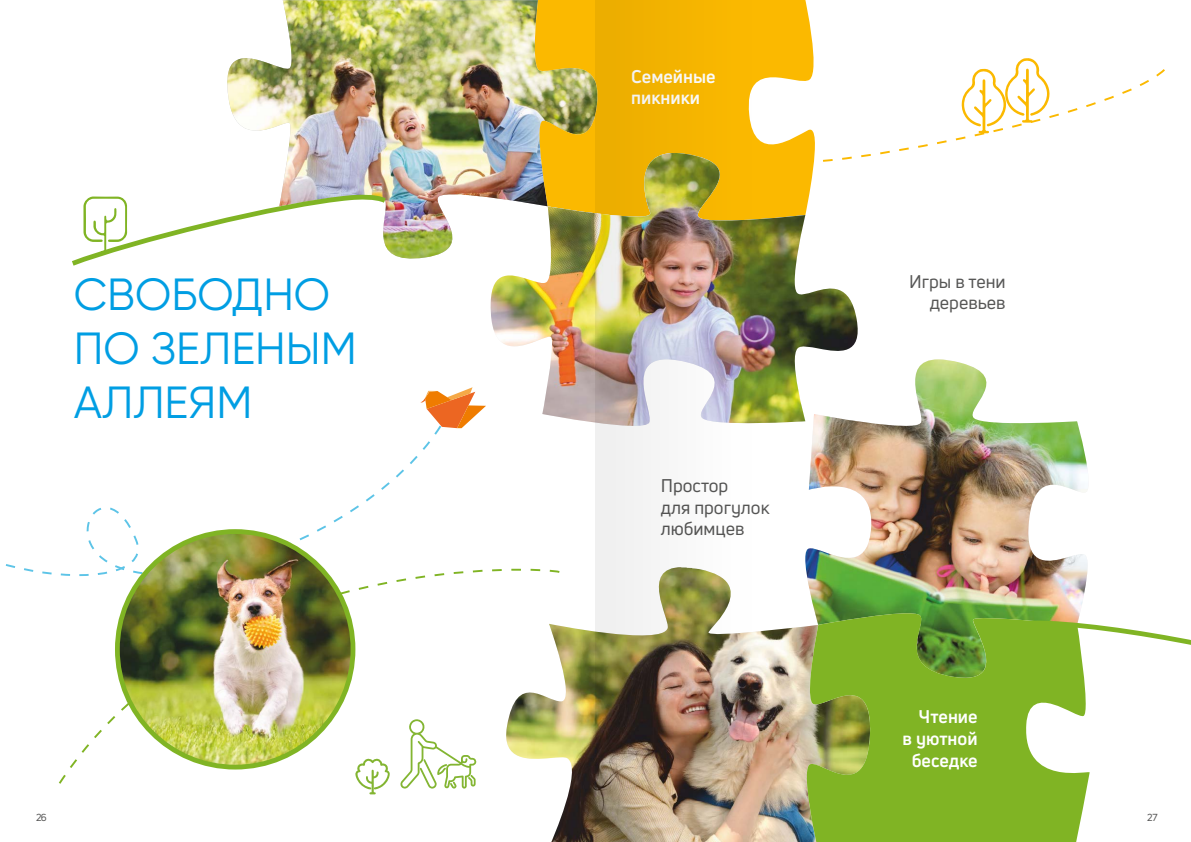
<style>
.page{position:relative;width:1191px;height:842px;background:#fff}
.page>*{position:absolute;margin:0;border:0;box-sizing:border-box;transform-origin:0 0}
.t1{font:45px/54px "Gilroy";color:#009ee3}
.t2{font:18px/21.6px "Uni Neue";color:#565655}
.t3{font:700 18px/21.6px "Uni Neue";color:#fff;text-align:right}
.t4{font:10px "Uni Neue";color:#565655}
</style>
<div class="page">
<svg style="left:59px;top:569px;width:439px;height:215px"></svg>
<img style="left:227px;top:0;width:303px;height:259px">
<svg style="left:72px;top:192px;width:319px;height:74px"></svg>
<svg style="left:59px;top:576px;width:83px;height:6px"></svg>
<svg style="left:5px;top:428px;width:445px;height:148px"></svg>
<svg style="left:420px;top:387px;width:66px;height:41px"></svg>
<img style="left:117px;top:532px;width:236px;height:235px;border-radius:118px">
<div style="left:115px;top:529px;width:240px;height:240px;border:5px solid #80b424;border-radius:50%"></div>
<svg style="left:355px;top:758px;width:35px;height:36px"></svg>
<svg style="left:400px;top:719px;width:76px;height:70px"></svg>
<img style="left:506px;top:568px;width:295px;height:274px">
<img style="left:805px;top:359px;width:283px;height:248px">
<svg style="left:530px;top:0;width:285px;height:138px;fill:#fbb900"></svg>
<svg style="left:488px;top:138px;width:378px;height:296px"></svg>
<img style="left:489px;top:153px;width:369px;height:274px">
<svg style="left:801px;top:607px;width:289px;height:235px;background:#89b43c"></svg>
<svg style="left:1026px;top:618px;width:165px;height:32px"></svg>
<svg style="left:821px;top:58px;width:344px;height:105px"></svg>
<img style="left:595px;top:0;width:157px;height:842px">
<h1 class="t1" style="left:74px;top:267px;width:285px">СВОБОДНО<br>ПО ЗЕЛЕНЫМ<br>АЛЛЕЯМ</h1>
<p class="t3" style="left:631px;top:65px;width:86px;text-align:left">Семейные пикники</p>
<p class="t2" style="left:660px;top:475px;width:110px">Простор<br>для прогулок любимцев</p>
<p class="t2" style="left:909px;top:270px;width:98px;text-align:right">Игры в тени деревьев</p>
<p class="t3" style="left:902px;top:706px;width:76px">Чтение<br>в уютной беседке</p>
<p class="t4" style="left:36px;top:811px;width:12px">26</p>
<p class="t4" style="left:1147px;top:811px;width:12px">27</p>
</div>
